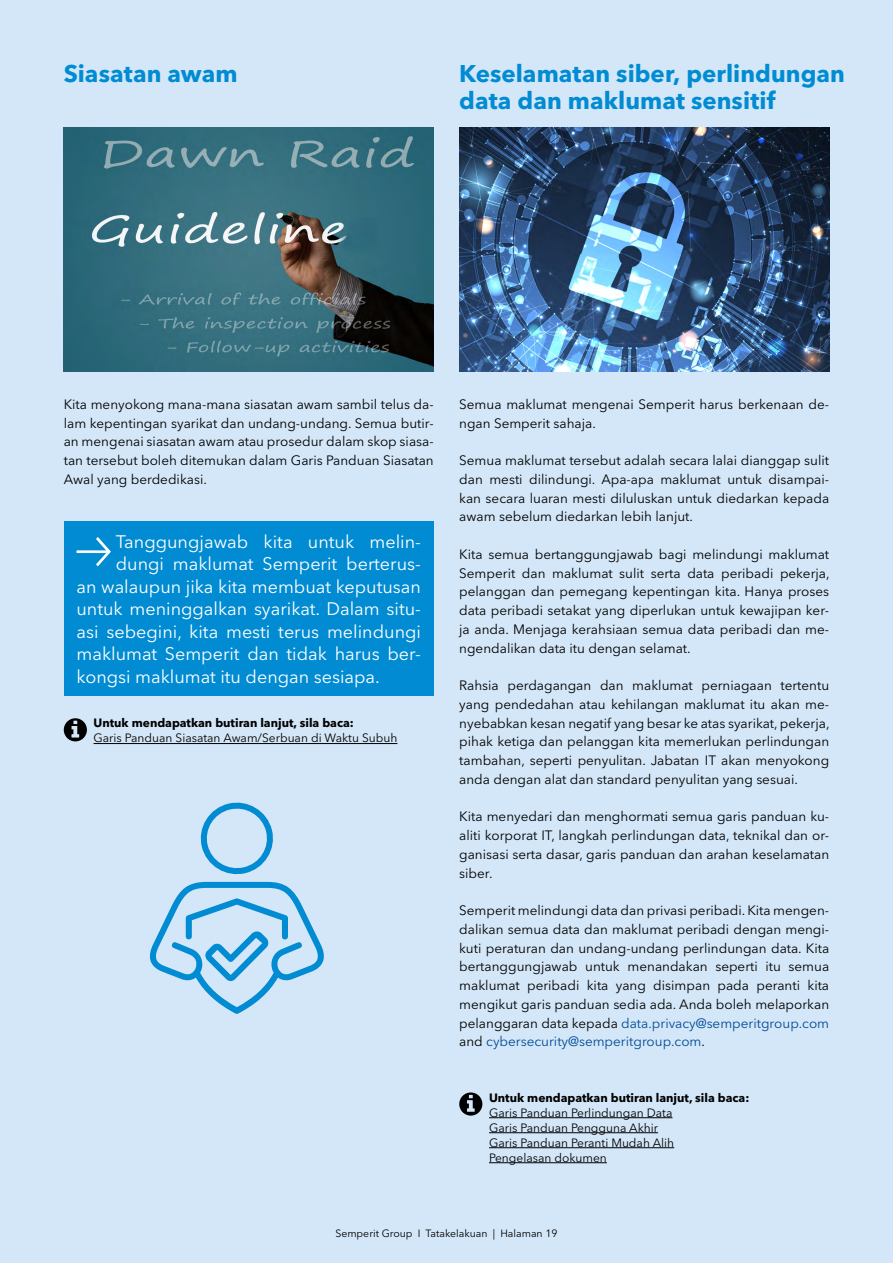
<style>
.page{position:relative;width:893px;height:1263px;background:#d4e7f8}
.page>*{position:absolute;margin:0;border:0;box-sizing:border-box;transform-origin:0 0}
.t1{font:700 24px/27px "Avenir Next LT Pro";letter-spacing:.005em;color:#008bd2}
.t2{font:18px "Avenir Next LT Pro";color:#fff}
.t3{font:13.5px/18.8px "Avenir Next LT Pro";color:#000;text-align:justify}
.t4{font:12px/15px "Avenir Next LT Pro";color:#000}
.t5{font:700 12px "Avenir Next LT Pro";color:#000}
.t6{font:10.5px "Avenir Next LT Pro";color:#000}
.s1{color:#004b96}
</style>
<div class="page">
<div style="left:64px;top:521px;width:370px;height:174px;background:#008bd2"></div>
<hr style="left:94px;top:743px;width:303px;height:1px;background:#000">
<svg style="left:64px;top:718px;width:23px;height:23px"></svg>
<hr style="left:489px;top:1117px;width:183px;height:1px;background:#000">
<hr style="left:489px;top:1132px;width:169px;height:1px;background:#000">
<hr style="left:489px;top:1147px;width:185px;height:1px;background:#000">
<hr style="left:489px;top:1162px;width:118px;height:1px;background:#000">
<svg style="left:459px;top:1092px;width:23px;height:23px"></svg>
<img style="left:459px;top:128px;width:370px;height:243px">
<img style="left:64px;top:128px;width:370px;height:243px">
<svg style="left:149px;top:802px;width:175px;height:212px"></svg>
<h1 class="t1" style="left:64px;top:60px;width:175px">Siasatan awam</h1>
<h1 class="t1" style="left:459px;top:60px;width:387px">Keselamatan siber, perlindungan data dan maklumat sensitif</h1>
<p class="t3" style="left:64px;top:395px;width:371px">Kita menyokong mana-mana siasatan awam sambil telus da&shy;lam kepentingan syarikat dan undang-undang. Semua butir&shy;an mengenai siasatan awam atau prosedur dalam skop siasa&shy;tan tersebut boleh ditemukan dalam Garis Panduan Siasatan Awal yang berdedikasi.</p>
<h2 class="t2" style="left:116px;top:531px;width:307px">Tanggungjawab kita untuk melin-</h2>
<h2 class="t2" style="left:116px;top:553px;width:307px">dungi maklumat Semperit berterus-</h2>
<h2 class="t2" style="left:77px;top:576px;width:346px">an walaupun jika kita membuat keputusan</h2>
<h2 class="t2" style="left:77px;top:598px;width:346px">untuk meninggalkan syarikat. Dalam situ-</h2>
<h2 class="t2" style="left:77px;top:621px;width:346px">asi sebegini, kita mesti terus melindungi</h2>
<h2 class="t2" style="left:77px;top:643px;width:346px">maklumat Semperit dan tidak harus ber-</h2>
<h2 class="t2" style="left:77px;top:666px;width:305px">kongsi maklumat itu dengan sesiapa.</h2>
<p class="t5" style="left:94px;top:716px;width:262px">Untuk mendapatkan butiran lanjut, sila baca:</p>
<p class="t4" style="left:94px;top:731px;width:305px">Garis Panduan Siasatan Awam/Serbuan di Waktu Subuh</p>
<p class="t3" style="left:459px;top:395px;width:371px">Semua maklumat mengenai Semperit harus berkenaan de&shy;ngan Semperit sahaja.</p>
<p class="t3" style="left:459px;top:451px;width:371px">Semua maklumat tersebut adalah secara lalai dianggap sulit dan mesti dilindungi. Apa-apa maklumat untuk disampai&shy;kan secara luaran mesti diluluskan untuk diedarkan kepada awam sebelum diedarkan lebih lanjut.</p>
<p class="t3" style="left:459px;top:545px;width:372px">Kita semua bertanggungjawab bagi melindungi maklumat Semperit dan maklumat sulit serta data peribadi pekerja, pelanggan dan pemegang kepentingan kita. Hanya proses data peribadi setakat yang diperlukan untuk kewajipan ker&shy;ja anda. Menjaga kerahsiaan semua data peribadi dan me&shy;ngendalikan data itu dengan selamat.</p>
<p class="t3" style="left:459px;top:676px;width:372px">Rahsia perdagangan dan maklumat perniagaan tertentu yang pendedahan atau kehilangan maklumat itu akan me&shy;nyebabkan kesan negatif yang besar ke atas syarikat, pekerja, pihak ketiga dan pelanggan kita memerlukan perlindungan tambahan, seperti penyulitan. Jabatan IT akan menyokong anda dengan alat dan standard penyulitan yang sesuai.</p>
<p class="t3" style="left:459px;top:807px;width:371px">Kita menyedari dan menghormati semua garis panduan ku&shy;aliti korporat IT, langkah perlindungan data, teknikal dan or&shy;ganisasi serta dasar, garis panduan dan arahan keselamatan siber.</p>
<p class="t3" style="left:459px;top:901px;width:371px">Semperit melindungi data dan privasi peribadi. Kita mengen&shy;dalikan semua data dan maklumat peribadi dengan mengi&shy;kuti peraturan dan undang-undang perlindungan data. Kita bertanggungjawab untuk menandakan seperti itu semua maklumat peribadi kita yang disimpan pada peranti kita mengikut garis panduan sedia ada. Anda boleh melaporkan pelanggaran data kepada <span class="s1">data.privacy@semperitgroup.com </span>and <span class="s1">cybersecurity@semperitgroup.com</span>.</p>
<p class="t5" style="left:489px;top:1090px;width:262px">Untuk mendapatkan butiran lanjut, sila baca:</p>
<p class="t4" style="left:489px;top:1105px;width:187px">Garis Panduan Perlindungan Data<br>Garis Panduan Pengguna Akhir<br>Garis Panduan Peranti Mudah Alih<br>Pengelasan dokumen</p>
<p class="t6" style="left:335px;top:1227px;width:224px">Semperit Group I Tatakelakuan | Halaman 19</p>
</div>
